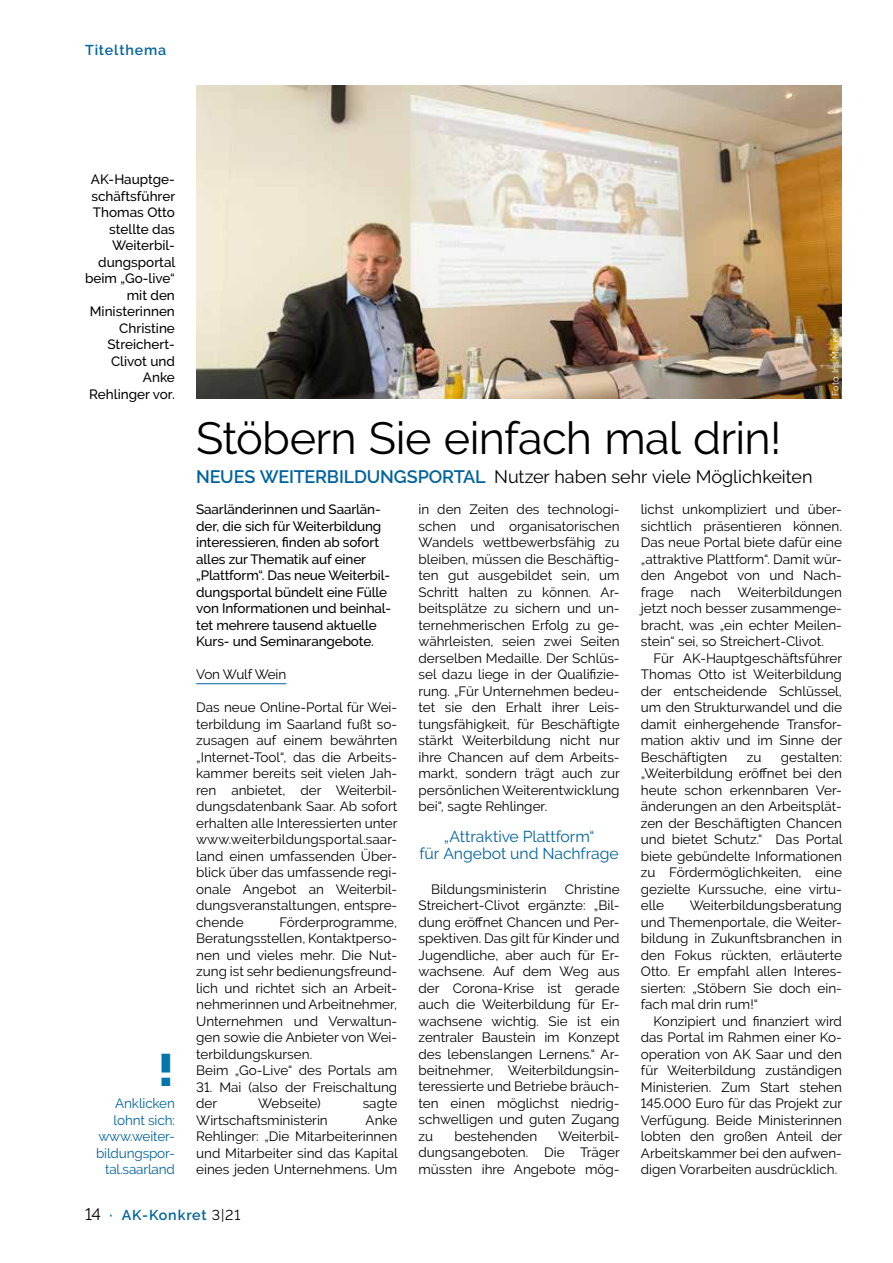
<style>
.page{position:relative;width:893px;height:1263px;background:#fff}
.page>*{position:absolute;margin:0;border:0;box-sizing:border-box;transform-origin:0 0}
.t1{font:45px "Raleway";letter-spacing:-.015em;color:#000}
.t2{font:900 45px "Raleway";color:#0177ad}
.t3{font:18px "Raleway";letter-spacing:-.005em;color:#000}
.t4{font:15.75px/16.5px "Raleway";color:#00639e;text-align:center}
.t5{font:600 14.25px "Raleway";letter-spacing:.06em;color:#00639e}
.t6{font:13.5px/16.5px "Raleway";color:#000;text-align:justify}
.t7{font:500 13.5px/16.5px "Raleway";letter-spacing:-.01em;color:#000;text-align:right}
.t8{font:13.5px/16.5px "Raleway";letter-spacing:-.01em;color:#00639e;text-align:right}
.t9{font:9px "Raleway";color:#fff}
.s1{font-weight:600;color:#00639e}
.s2{font-weight:400;font-size:16.5px;color:#000}
.s3{font-weight:400;color:#000}
</style>
<div class="page">
<hr style="left:196px;top:683px;width:90px;height:1px;background:#00639e">
<img style="left:196px;top:85px;width:646px;height:314px">
<p class="t5" style="left:85px;top:41px;width:83px">Titelthema</p>
<p class="t7" style="left:85px;top:171px;width:92px">AK-Hauptge&shy;schäftsführer<br>Thomas Otto stellte das<br>Weiterbil&shy;dungsportal beim „Go-live“ mit den<br>Ministerinnen<br>Christine<br>Streichert-<br>Clivot und<br>Anke<br>Rehlinger vor.</p>
<h1 class="t2" style="left:158px;top:1044px;width:18px">!</h1>
<p class="t8" style="left:96px;top:1095px;width:80px">Anklicken lohnt sich: www.weiter&shy;bildungspor&shy;tal.saarland</p>
<p class="t9" style="left:830px;top:396px;width:68px;rotate:-90deg">Foto: Iris Maurer</p>
<h1 class="t1" style="left:196px;top:412px;width:587px">Stöbern Sie einfach mal drin!</h1>
<h2 class="t3" style="left:196px;top:466px;width:618px"><span class="s1">NEUES WEITERBILDUNGSPORTAL</span> Nutzer haben sehr viele Möglichkeiten</h2>
<p class="t6" style="left:641px;top:501px;width:203px">lichst unkompliziert und über&shy;sichtlich präsentieren können.<br>Das neue Portal biete dafür eine „attraktive Plattform“. Damit wür&shy;den Angebot von und Nach&shy;frage</p>
<p class="t6" style="left:419px;top:501px;width:203px">in den Zeiten des technologi&shy;schen und organisatorischen Wandels wettbewerbsfähig zu bleiben, müssen die Beschäftig&shy;ten gut ausgebildet sein, um Schritt halten zu können. Ar&shy;beitsplätze zu sichern und un&shy;ternehmerischen Erfolg zu ge&shy;währleisten, seien zwei Seiten derselben Medaille. Der Schlüs&shy;sel dazu liege in der Qualifizie&shy;rung. „Für Unternehmen bedeu&shy;tet sie den Erhalt ihrer Leis&shy;tungsfähigkeit, für Beschäftigte stärkt Weiterbildung nicht nur ihre Chancen auf dem Arbeits&shy;markt, sondern trägt auch zur persönlichen Weiterentwicklung bei“, sagte Rehlinger.</p>
<p class="t7" style="left:196px;top:501px;width:196px;text-align:left">Saarländerinnen und Saarlän&shy;der, die sich für Weiterbildung interessieren, finden ab sofort alles zur Thematik auf einer „Plattform“. Das neue Weiterbil&shy;dungsportal bündelt eine Fülle von Informationen und beinhal&shy;tet mehrere tausend aktuelle<br>Kurs- und Seminarangebote.</p>
<p class="t6" style="left:641px;top:583px;width:203px;text-indent:50px">nach Weiterbildungen jetzt noch besser zusammenge&shy;bracht, was „ein echter Meilen&shy;stein“ sei, so Streichert-Clivot.</p>
<p class="t6" style="left:641px;top:649px;width:203px;text-indent:13px">Für AK-Hauptgeschäftsführer Thomas Otto ist Weiterbildung der entscheidende Schlüssel, um den Strukturwandel und die damit einhergehende Transfor&shy;mation aktiv und im Sinne der Beschäftigten</p>
<p class="t6" style="left:196px;top:666px;width:92px">Von Wulf Wein</p>
<p class="t6" style="left:196px;top:699px;width:203px">Das neue Online-Portal für Wei&shy;terbildung im Saarland fußt so&shy;zusagen auf einem bewährten „Internet-Tool“, das die Arbeits&shy;kammer bereits seit vielen Jah&shy;ren anbietet, der Weiterbil&shy;dungsdatenbank Saar. Ab sofort erhalten alle Interessierten unter www.weiterbildungsportal.saar&shy;land einen umfassenden Über&shy;blick über das umfassende regi&shy;onale Angebot an Weiterbil&shy;dungsveranstaltungen, entspre&shy;chende</p>
<p class="t6" style="left:641px;top:748px;width:203px;text-indent:140px">gestalten: „Weiterbildung eröffnet bei den heute schon erkennbaren Ver&shy;änderungen an den Arbeitsplät&shy;zen der Beschäftigten Chancen und bietet Schutz.“ Das Portal biete gebündelte Informationen zu Fördermöglichkeiten, eine gezielte Kurssuche, eine virtu&shy;elle</p>
<p class="t6" style="left:747px;top:748px;width:16px">zu</p>
<p class="t4" style="left:419px;top:829px;width:201px">„Attraktive Plattform“<br>für Angebot und Nachfrage</p>
<p class="t6" style="left:419px;top:880px;width:203px;text-indent:146px">Christine Streichert-Clivot ergänzte: „Bil&shy;dung eröffnet Chancen und Per&shy;spektiven. Das gilt für Kinder und Jugendliche, aber auch für Er&shy;wachsene. Auf dem Weg aus der Corona-Krise ist gerade auch die Weiterbildung für Er&shy;wachsene wichtig. Sie ist ein zentraler Baustein im Konzept des lebenslangen Lernens.“ Ar&shy;beitnehmer, Weiterbildungsin&shy;teressierte und Betriebe bräuch&shy;ten einen möglichst niedrig&shy;schwelligen und guten Zugang zu</p>
<p class="t6" style="left:431px;top:880px;width:117px">Bildungsministerin</p>
<p class="t6" style="left:641px;top:897px;width:203px;text-indent:49px">Weiterbildungsberatung und Themenportale, die Weiter&shy;bildung in Zukunftsbranchen in den Fokus rückten, erläuterte Otto. Er empfahl allen Interes&shy;sierten: „Stöbern Sie doch ein&shy;fach mal drin rum!“</p>
<p class="t6" style="left:641px;top:1012px;width:203px;text-indent:13px">Konzipiert und finanziert wird das Portal im Rahmen einer Ko&shy;operation von AK Saar und den für Weiterbildung zuständigen Ministerien. Zum Start stehen 145.000 Euro für das Projekt zur Verfügung. Beide Ministerinnen lobten den großen Anteil der Arbeitskammer bei den aufwen&shy;digen Vorarbeiten ausdrücklich.</p>
<p class="t6" style="left:196px;top:913px;width:203px;text-align:left;text-indent:83px">Förderprogramme,<br>Beratungsstellen, Kontaktperso&shy;nen und vieles mehr. Die Nut&shy;zung ist sehr bedienungsfreund&shy;lich und richtet sich an Arbeit&shy;nehmerinnen und Arbeitnehmer,<br>Unternehmen und Verwaltun&shy;gen sowie die Anbieter von Wei&shy;terbildungskursen.<br>Beim „Go-Live“ des Portals am</p>
<p class="t6" style="left:196px;top:1078px;width:203px">31. Mai (also der Freischaltung der</p>
<p class="t6" style="left:258px;top:1095px;width:64px">Webseite)</p>
<p class="t6" style="left:363px;top:1095px;width:36px">sagte</p>
<p class="t6" style="left:196px;top:1111px;width:133px">Wirtschaftsministerin</p>
<p class="t6" style="left:196px;top:1111px;width:203px;text-indent:169px">Anke Rehlinger: „Die Mitarbeiterinnen und Mitarbeiter sind das Kapital eines jeden Unternehmens. Um</p>
<p class="t6" style="left:419px;top:1128px;width:203px;text-indent:140px">Weiterbil&shy;dungsangeboten. Die Träger müssten ihre Angebote mög-</p>
<p class="t6" style="left:454px;top:1128px;width:84px">bestehenden</p>
<p class="t5" style="left:85px;top:1207px;width:157px"><span class="s2">14</span> · AK-Konkret <span class="s3">3|21</span></p>
</div>
